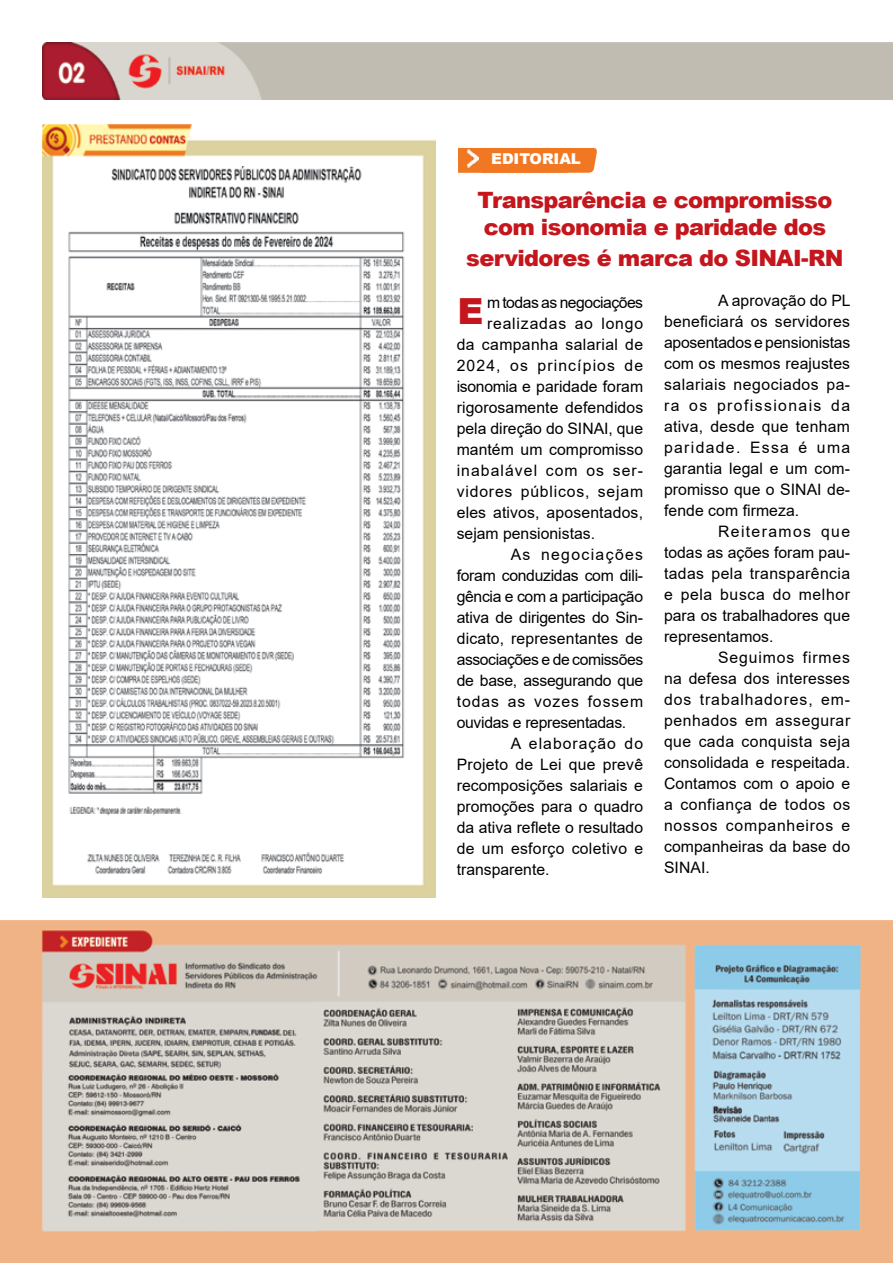
<style>
.page{position:relative;width:893px;height:1263px;background:#fff}
.page>*{position:absolute;margin:0;border:0;box-sizing:border-box;transform-origin:0 0}
.t1{font:900 36px "Arial";color:#c4161c}
.t2{font:900 22.5px/27px "Arial";letter-spacing:-.03em;color:#c4161c}
.t3{font:15.75px/21px "Arial";letter-spacing:.005em;color:#000;text-align:justify}
.t4{font:15.75px "Arial";letter-spacing:-.02em;color:#000}
.t5{font:15.75px "Arial";letter-spacing:.055em;color:#000}
.t6{font:15.75px "Arial";letter-spacing:.065em;color:#000}
.t7{font:15.75px "Arial";letter-spacing:-.025em;color:#000}
.t8{font:15.75px "Arial";letter-spacing:.025em;color:#000}
.t9{font:15.75px "Arial";letter-spacing:-.03em;color:#000}
.t10{font:15.75px "Arial";letter-spacing:.07em;color:#000}
.t11{font:15.75px "Arial";letter-spacing:.06em;color:#000}
.t12{font:15.75px "Arial";letter-spacing:.085em;color:#000}
.t13{font:900 15px "Arial";letter-spacing:-.005em;color:#fff}
</style>
<div class="page">
<div style="left:458px;top:148px;width:139px;height:25px;background:#f17722"></div>
<img style="left:43px;top:43px;width:850px;height:57px">
<img style="left:0;top:920px;width:893px;height:343px">
<img style="left:467px;top:150px;width:11px;height:18px">
<img style="left:43px;top:125px;width:393px;height:772px">
<img style="left:66px;top:166px;width:344px;height:711px">
<p class="t13" style="left:491px;top:148px;width:91px">EDITORIAL</p>
<h2 class="t2" style="left:478px;top:186px;width:356px">Transparência e compromisso com isonomia e paridade dos</h2>
<h2 class="t2" style="left:466px;top:244px;width:379px">servidores é marca do SINAI-RN</h2>
<p class="t9" style="left:487px;top:292px;width:158px">m todas as negociações</p>
<p class="t5" style="left:487px;top:313px;width:158px">realizadas ao longo</p>
<p class="t8" style="left:457px;top:334px;width:188px">da campanha salarial de</p>
<p class="t10" style="left:457px;top:355px;width:188px">2024, os princípios de</p>
<p class="t3" style="left:457px;top:376px;width:188px">isonomia e paridade foram</p>
<p class="t3" style="left:457px;top:397px;width:188px">rigorosamente defendidos</p>
<p class="t3" style="left:457px;top:418px;width:188px">pela direção do SINAI, que</p>
<p class="t3" style="left:457px;top:439px;width:188px">mantém um compromisso</p>
<p class="t6" style="left:457px;top:460px;width:188px">inabalável com os ser-</p>
<p class="t5" style="left:457px;top:481px;width:188px">vidores públicos, sejam</p>
<p class="t3" style="left:457px;top:502px;width:188px">eles ativos, aposentados,</p>
<p class="t3" style="left:457px;top:523px;width:140px">sejam pensionistas.</p>
<p class="t12" style="left:511px;top:544px;width:134px">As negociações</p>
<p class="t4" style="left:457px;top:565px;width:188px">foram conduzidas com dili-</p>
<p class="t4" style="left:457px;top:586px;width:188px">gência e com a participação</p>
<p class="t3" style="left:457px;top:607px;width:188px">ativa de dirigentes do Sin-</p>
<p class="t3" style="left:457px;top:628px;width:188px">dicato, representantes de</p>
<p class="t7" style="left:457px;top:649px;width:188px">associações e de comissões</p>
<p class="t4" style="left:457px;top:670px;width:188px">de base, assegurando que</p>
<p class="t11" style="left:457px;top:691px;width:188px">todas as vozes fossem</p>
<p class="t4" style="left:457px;top:712px;width:171px">ouvidas e representadas.</p>
<p class="t6" style="left:511px;top:733px;width:134px">A elaboração do</p>
<p class="t3" style="left:457px;top:754px;width:188px">Projeto de Lei que prevê</p>
<p class="t3" style="left:457px;top:775px;width:188px">recomposições salariais e</p>
<p class="t3" style="left:457px;top:796px;width:188px">promoções para o quadro</p>
<p class="t3" style="left:457px;top:817px;width:188px">da ativa reflete o resultado</p>
<p class="t3" style="left:457px;top:838px;width:188px">de um esforço coletivo e</p>
<p class="t3" style="left:457px;top:859px;width:94px">transparente.</p>
<p class="t3" style="left:664px;top:290px;width:188px;text-indent:54px">A aprovação do PL beneficiará os servidores aposentados e pensionistas com os mesmos reajustes salariais negociados pa&shy;ra os profissionais da ativa, desde que tenham paridade. Essa é uma garantia legal e um com&shy;promisso que o SINAI de&shy;fende com firmeza.</p>
<p class="t3" style="left:664px;top:521px;width:188px;text-indent:54px">Reiteramos que todas as ações foram pau&shy;tadas pela transparência e pela busca do melhor para os trabalhadores que representamos.</p>
<p class="t3" style="left:664px;top:647px;width:188px;text-indent:54px">Seguimos firmes na defesa dos interesses dos trabalhadores, em&shy;penhados em assegurar que cada conquista seja consolidada e respeitada.<br>Contamos com o apoio e a confiança de todos os nossos companheiros e companheiras da base do SINAI.</p>
<h1 class="t1" style="left:457px;top:285px;width:27px">E</h1>
</div>
